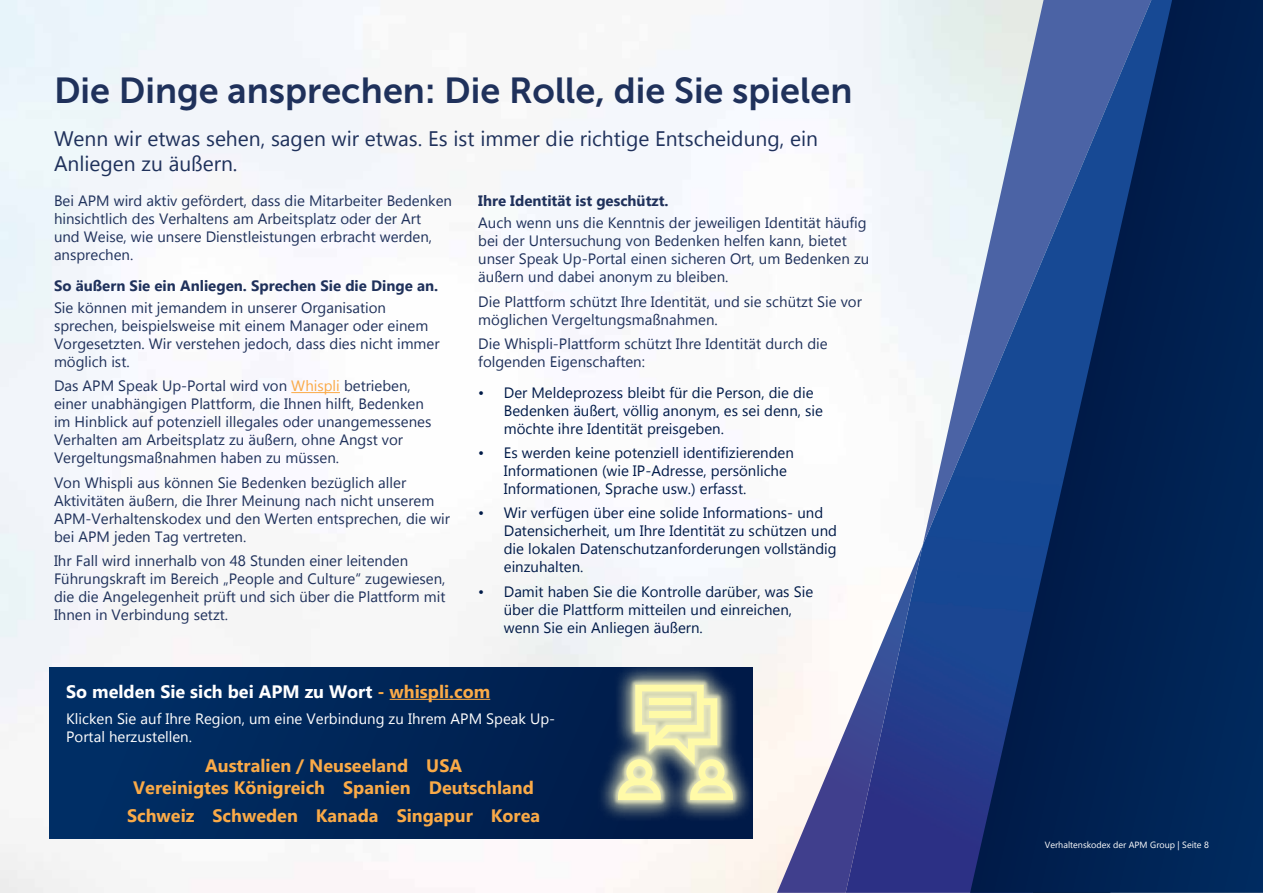
<style>
.page{position:relative;width:1263px;height:893px;background:#fff}
.page>*{position:absolute;margin:0;border:0;box-sizing:border-box;transform-origin:0 0}
.t1{font:36px "Museo Sans 700";color:#1f315b}
.t2{font:21px/25.2px "Gadugi";color:#1f315b}
.t3{font:700 18px/21.6px "Gadugi";color:#faaa47;text-align:center}
.t4{font:700 18px "Gadugi";color:#fff}
.t5{font:15px/18px "Gadugi";color:#1f315b}
.t6{font:15px/18px "Gadugi";color:#001a48}
.t7{font:15px/18px "Gadugi";color:#fff}
.t8{font:700 15px "Gadugi";color:#1f315b}
.t9{font:9px "Gadugi";color:#fff}
.s1{color:#faaa47}
</style>
<div class="page">
<img style="left:0;top:0;width:846px;height:893px">
<svg style="left:777px;top:204px;width:69px;height:689px"></svg>
<img style="left:846px;top:0;width:124px;height:893px">
<svg style="left:970px;top:0;width:293px;height:893px;background:#17386d"></svg>
<hr style="left:291px;top:392px;width:49px;height:1px;background:#faaa47">
<div style="left:49px;top:668px;width:704px;height:171px;background:linear-gradient(to right,#003067,#001845)"></div>
<hr style="left:390px;top:699px;width:100px;height:1px;background:#faaa47">
<div style="left:597px;top:663px;width:158px;height:159px;background:#fffcc9;opacity:.77"></div>
<div style="left:685px;top:754px;width:54px;height:52px;background:#fffcc9;opacity:.6"></div>
<div style="left:612px;top:754px;width:54px;height:52px;background:#fffcc9;opacity:.6"></div>
<div style="left:630px;top:679px;width:93px;height:92px;background:#fffcc9;opacity:.6"></div>
<svg style="left:618px;top:685px;width:115px;height:115px;background:#b1b695"></svg>
<div style="left:643px;top:692px;width:53px;height:18px;background:#dcddb7"></div>
<div style="left:649px;top:698px;width:41px;height:7px;background:#fffaa8"></div>
<div style="left:643px;top:706px;width:53px;height:18px;background:#dcddb7"></div>
<div style="left:649px;top:711px;width:41px;height:7px;background:#fffaa8"></div>
<h1 class="t1" style="left:54px;top:71px;width:800px">Die Dinge ansprechen: Die Rolle, die Sie spielen</h1>
<h2 class="t2" style="left:54px;top:126px;width:766px">Wenn wir etwas sehen, sagen wir etwas. Es ist immer die richtige Entscheidung, ein<br>Anliegen zu äußern.</h2>
<p class="t5" style="left:54px;top:191px;width:400px">Bei APM wird aktiv gefördert, dass die Mitarbeiter Bedenken hinsichtlich des Verhaltens am Arbeitsplatz oder der Art<br>und Weise, wie unsere Dienstleistungen erbracht werden, ansprechen.</p>
<p class="t8" style="left:54px;top:276px;width:386px">So äußern Sie ein Anliegen. Sprechen Sie die Dinge an.</p>
<p class="t5" style="left:54px;top:298px;width:387px">Sie können mit jemandem in unserer Organisation sprechen, beispielsweise mit einem Manager oder einem Vorgesetzten. Wir verstehen jedoch, dass dies nicht immer möglich ist.</p>
<p class="t5" style="left:54px;top:377px;width:379px">Das APM Speak Up-Portal wird von <span class="s1">Whispli</span> betrieben, einer unabhängigen Plattform, die Ihnen hilft, Bedenken im Hinblick auf potenziell illegales oder unangemessenes Verhalten am Arbeitsplatz zu äußern, ohne Angst vor Vergeltungsmaßnahmen haben zu müssen.</p>
<p class="t5" style="left:54px;top:473px;width:398px">Von Whispli aus können Sie Bedenken bezüglich aller Aktivitäten äußern, die Ihrer Meinung nach nicht unserem APM-Verhaltenskodex und den Werten entsprechen, die wir bei APM jeden Tag vertreten.</p>
<p class="t5" style="left:54px;top:552px;width:393px">Ihr Fall wird innerhalb von 48 Stunden einer leitenden Führungskraft im Bereich „People and Culture“ zugewiesen, die die Angelegenheit prüft und sich über die Plattform mit Ihnen in Verbindung setzt.</p>
<p class="t8" style="left:478px;top:192px;width:192px">Ihre Identität ist geschützt.</p>
<p class="t5" style="left:478px;top:214px;width:392px">Auch wenn uns die Kenntnis der jeweiligen Identität häufig bei der Untersuchung von Bedenken helfen kann, bietet unser Speak Up-Portal einen sicheren Ort, um Bedenken zu äußern und dabei anonym zu bleiben.</p>
<p class="t5" style="left:478px;top:292px;width:385px">Die Plattform schützt Ihre Identität, und sie schützt Sie vor möglichen Vergeltungsmaßnahmen.</p>
<p class="t5" style="left:478px;top:334px;width:351px">Die Whispli-Plattform schützt Ihre Identität durch die folgenden Eigenschaften:</p>
<p class="t6" style="left:504px;top:383px;width:321px;text-indent:-26px">• Der Meldeprozess bleibt für die Person, die die<br>Bedenken äußert, völlig anonym, es sei denn, sie möchte ihre Identität preisgeben.</p>
<p class="t6" style="left:504px;top:444px;width:292px;text-indent:-26px">• Es werden keine potenziell identifizierenden<br>Informationen (wie IP-Adresse, persönliche<br>Informationen, Sprache usw.) erfasst.</p>
<p class="t6" style="left:504px;top:504px;width:335px;text-indent:-26px">• Wir verfügen über eine solide Informations- und Datensicherheit, um Ihre Identität zu schützen und die lokalen Datenschutzanforderungen vollständig einzuhalten.</p>
<p class="t6" style="left:504px;top:582px;width:311px;text-indent:-26px">• Damit haben Sie die Kontrolle darüber, was Sie über die Plattform mitteilen und einreichen, wenn Sie ein Anliegen äußern.</p>
<p class="t4" style="left:66px;top:681px;width:425px">So melden Sie sich bei APM zu Wort <span class="s1">- whispli.com</span></p>
<p class="t7" style="left:66px;top:710px;width:490px">Klicken Sie auf Ihre Region, um eine Verbindung zu Ihrem APM Speak Up-<br>Portal herzustellen.</p>
<p class="t3" style="left:133px;top:755px;width:402px">Australien / Neuseeland USA<br>Vereinigtes Königreich Spanien Deutschland</p>
<p class="t3" style="left:127px;top:805px;width:414px">Schweiz Schweden Kanada Singapur Korea</p>
<p class="t9" style="left:1045px;top:839px;width:166px">Verhaltenskodex der APM Group | Seite 8</p>
</div>
